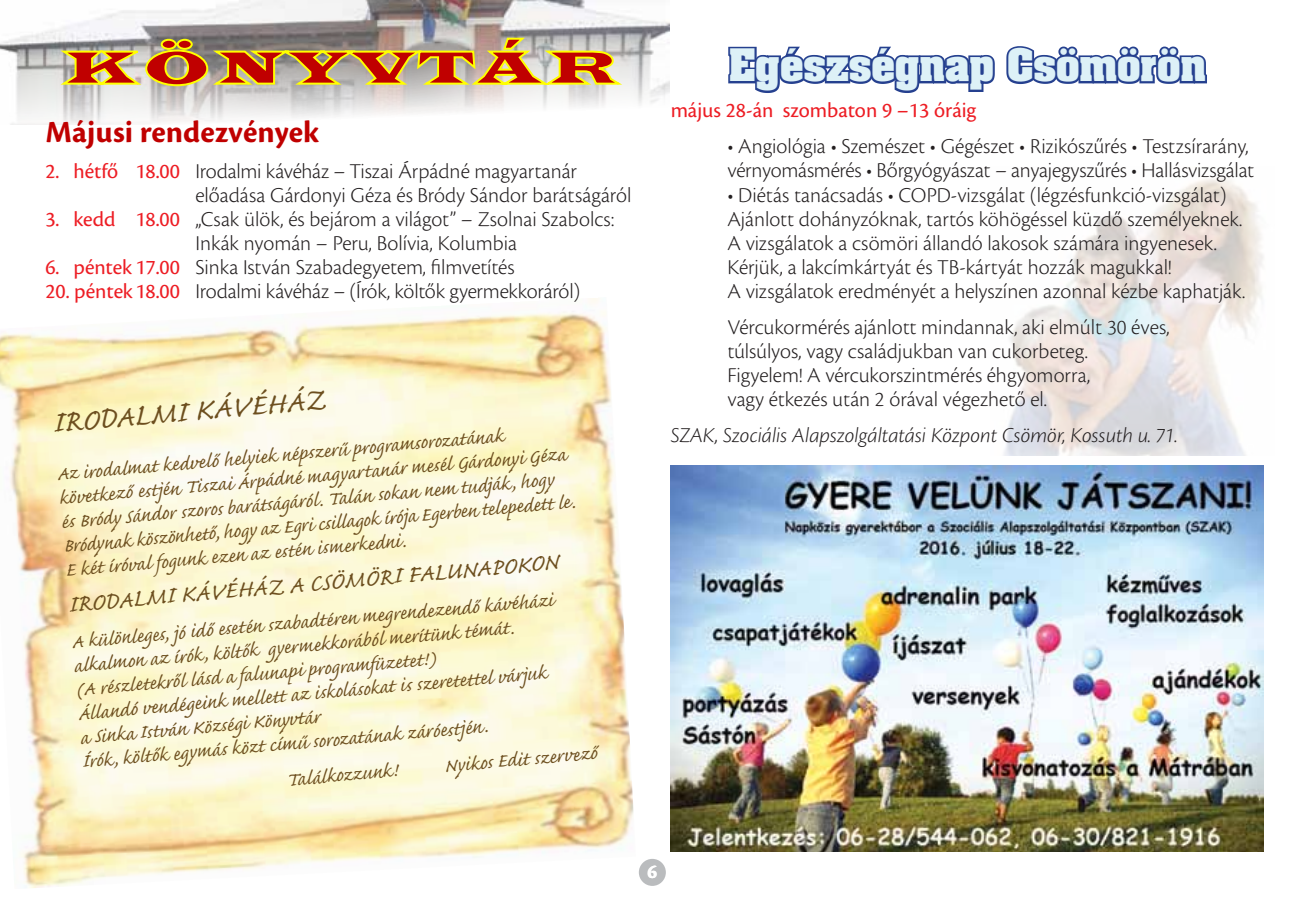
<style>
.page{position:relative;width:1304px;height:908px;background:#fff}
.page>*{position:absolute;margin:0;border:0;box-sizing:border-box;transform-origin:0 0}
.t1{font:38px "Aachen H Bold";letter-spacing:-.005em;color:#ddf1f7}
.t2{font:38px "Caflisch Script Web Pro";color:#6d4f1f}
.t3{font:700 32px "Cronos Pro";color:#c00000}
.t4{font:30px "Caflisch Script Web Pro";color:#6d4f1f}
.t5{font:24px/24px "Caflisch Script Web Pro";color:#6d4f1f}
.t6{font:300 22px/24px "Cronos Pro";letter-spacing:-.005em;color:#231f20}
.t7{font:italic 300 22px "Cronos Pro";letter-spacing:-.005em;color:#231f20}
.t8{font:22px "Cronos Pro";color:#ed1d24}
.t9{font:700 20px "Cronos Pro";color:#fff}
.s1{font-weight:400;color:#ed1d24}
</style>
<div class="page">
<img style="left:0;top:0;width:669px;height:125px">
<div style="left:639px;top:858px;width:27px;height:27px;background:#babcbe;border-radius:50%"></div>
<img style="left:0;top:298px;width:634px;height:590px">
<img style="left:1004px;top:177px;width:260px;height:278px">
<img style="left:670px;top:465px;width:593px;height:385px">
<svg style="left:57px;top:36px;width:569px;height:51px;background:#bf8a61"></svg>
<svg style="left:728px;top:46px;width:267px;height:47px"></svg>
<svg style="left:1006px;top:46px;width:201px;height:39px"></svg>
<h2 class="t3" style="left:45px;top:113px;width:275px">Májusi rendezvények</h2>
<p class="t6" style="left:195px;top:159px;width:438px;text-indent:-150px"><span class="s1">2. hétfő 18.00</span> Irodalmi kávéház – Tiszai Árpádné magyartanár előadása Gárdonyi Géza és Bródy Sándor barátságáról</p>
<p class="t6" style="left:195px;top:207px;width:420px;text-indent:-150px"><span class="s1">3. kedd 18.00</span> „Csak ülök, és bejárom a világot” – Zsolnai Szabolcs:<br>Inkák nyomán – Peru, Bolívia, Kolumbia</p>
<p class="t6" style="left:45px;top:255px;width:471px"><span class="s1">6. péntek 17.00</span> Sinka István Szabadegyetem, filmvetítés</p>
<p class="t6" style="left:45px;top:279px;width:536px"><span class="s1">20. péntek18.00</span> Irodalmi kávéház – (Írók, költők gyermekkoráról)</p>
<h1 class="t2" style="left:51px;top:403px;width:274px;rotate:-5deg">IRODALMI KÁVÉHÁZ</h1>
<p class="t5" style="left:56px;top:463px;width:515px;rotate:-5deg">Az irodalmat kedvelő helyiek népszerű programsorozatának következő estjén Tiszai Árpádné magyartanár mesél Gárdonyi Géza és Bródy Sándor szoros barátságáról. Talán sokan nem tudják, hogy Bródynak köszönhető, hogy az Egri csillagok írója Egerben telepedett le.<br>E két íróval fogunk ezen az estén ismerkedni.</p>
<h3 class="t4" style="left:67px;top:588px;width:493px;rotate:-5deg">IRODALMI KÁVÉHÁZ A CSÖMÖRI FALUNAPOKON</h3>
<p class="t5" style="left:71px;top:630px;width:485px;rotate:-5deg">A különleges, jó idő esetén szabadtéren megrendezendő kávéházi alkalmon az írók, költők gyermekkorából merítünk témát.<br>(A részletekről lásd a falunapi programfüzetet!)<br>Állandó vendégeink mellett az iskolásokat is szeretettel várjuk a Sinka István Községi Könyvtár<br>Írók, költők egymás közt című sorozatának záróestjén.</p>
<p class="t5" style="left:443px;top:754px;width:155px;rotate:-5deg">Nyikos Edit szervező</p>
<p class="t5" style="left:285px;top:768px;width:113px;rotate:-5deg">Találkozzunk!</p>
<h1 class="t1" style="left:729px;top:38px;width:479px">Egészségnap Csömörön</h1>
<p class="t8" style="left:671px;top:98px;width:307px">május 28-án szombaton 9 –13 óráig</p>
<p class="t6" style="left:727px;top:134px;width:528px">• Angiológia • Szemészet • Gégészet • Rizikószűrés • Testzsírarány, vérnyomásmérés • Bőrgyógyászat – anyajegyszűrés • Hallásvizsgálat</p>
<p class="t6" style="left:727px;top:182px;width:519px">• Diétás tanácsadás • COPD-vizsgálat (légzésfunkció-vizsgálat)<br>Ajánlott dohányzóknak, tartós köhögéssel küzdő személyeknek.<br>A vizsgálatok a csömöri állandó lakosok számára ingyenesek.<br>Kérjük, a lakcímkártyát és TB-kártyát hozzák magukkal!<br>A vizsgálatok eredményét a helyszínen azonnal kézbe kaphatják.</p>
<p class="t6" style="left:727px;top:314px;width:444px">Vércukormérés ajánlott mindannak, aki elmúlt 30 éves, túlsúlyos, vagy családjukban van cukorbeteg.<br>Figyelem! A vércukorszintmérés éhgyomorra,<br>vagy étkezés után 2 órával végezhető el.</p>
<p class="t7" style="left:671px;top:422px;width:508px">SZAK, Szociális Alapszolgáltatási Központ Csömör, Kossuth u. 71.</p>
<p class="t9" style="left:647px;top:859px;width:11px">6</p>
</div>
